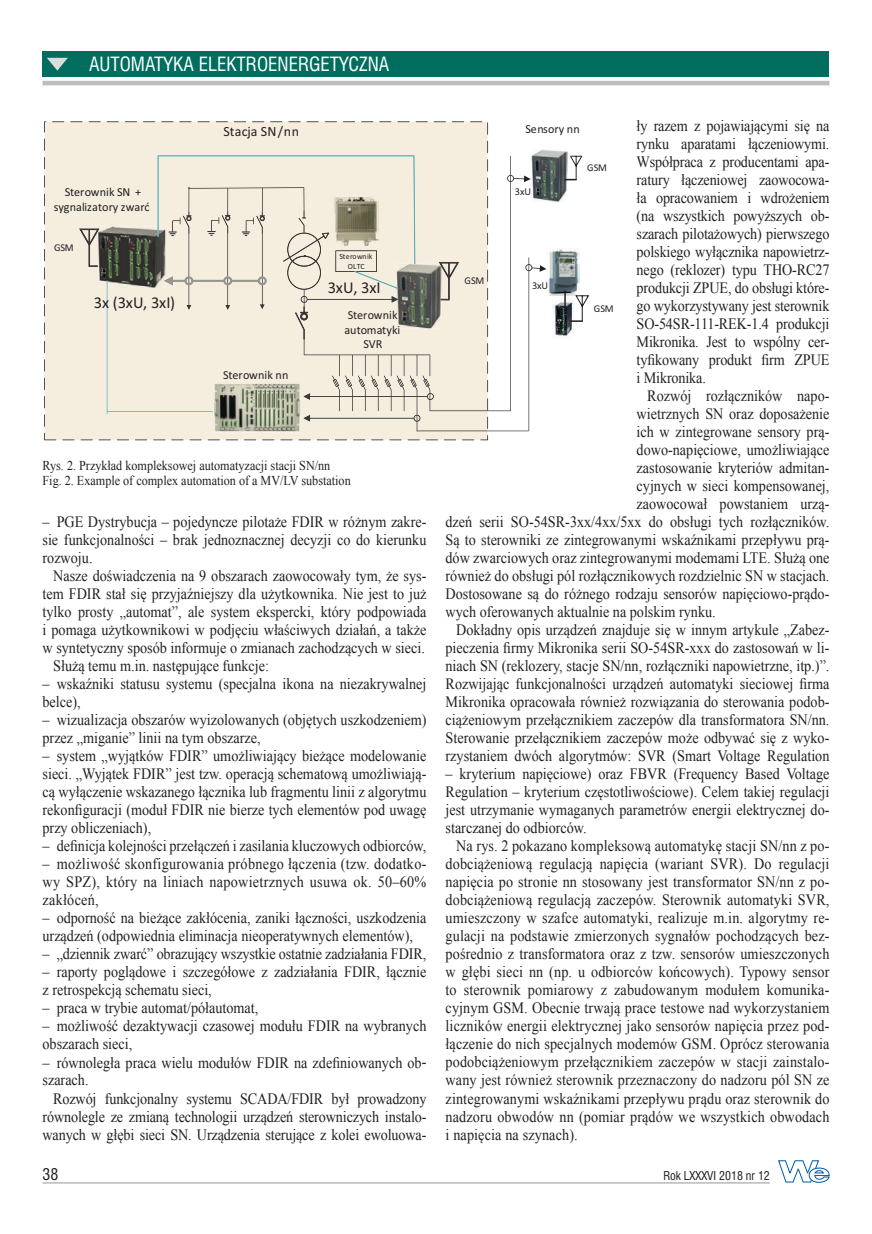
<style>
.page{position:relative;width:872px;height:1234px;background:#fff}
.page>*{position:absolute;margin:0;border:0;box-sizing:border-box;transform-origin:0 0}
.t1{font:18px "Swis 721 Cn PL";color:#fff}
.t2{font:16.5px "Calibri";letter-spacing:-.005em;color:#231f20}
.t3{font:15.75px/18px "Times New Roman";color:#231f20;text-align:justify;scale:.9 1}
.t4{font:15px "Swis 721 Cn PL";color:#231f20}
.t5{font:14.1px "Calibri";letter-spacing:.005em;color:#231f20}
.t6{font:13.5px/15px "Times New Roman";color:#231f20;scale:.9 1}
.t7{font:12.3px/14.7px "Calibri";color:#231f20;text-align:center}
.t8{font:11.25px "Swis 721 Cn PL";color:#231f20}
.t9{font:10.35px "Calibri";letter-spacing:-.01em;color:#231f20}
.t10{font:7.95px/9.8px "Calibri";letter-spacing:.015em;color:#231f20;text-align:center}
</style>
<div class="page">
<svg style="left:778px;top:1160px;width:52px;height:22px"></svg>
<hr style="left:43px;top:1182px;width:727px;height:1px;background:#939598">
<div style="left:43px;top:51px;width:786px;height:26px;background:#006d5f"></div>
<hr style="left:43px;top:81px;width:786px;height:4px;background:#bcbdc0">
<svg style="left:47px;top:58px;width:21px;height:13px"></svg>
<img style="left:533px;top:150px;width:34px;height:51px">
<svg style="left:564px;top:156px;width:18px;height:24px"></svg>
<img style="left:546px;top:248px;width:33px;height:47px">
<img style="left:552px;top:301px;width:22px;height:36px">
<svg style="left:564px;top:290px;width:25px;height:32px"></svg>
<svg style="left:488px;top:155px;width:58px;height:276px"></svg>
<svg style="left:44px;top:121px;width:444px;height:319px;background:#e4dfd0"></svg>
<p class="t1" style="left:89px;top:53px;width:301px">AUTOMATYKA ELEKTROENERGETYCZNA</p>
<p class="t7" style="left:54px;top:185px;width:97px">Sterownik SN + sygnalizatory zwarć</p>
<p class="t9" style="left:54px;top:241px;width:21px">GSM</p>
<p class="t2" style="left:94px;top:292px;width:83px">3x (3xU, 3xI)</p>
<p class="t5" style="left:223px;top:122px;width:77px">Stacja SN/nn</p>
<p class="t7" style="left:223px;top:367px;width:67px">Sterownik nn</p>
<p class="t10" style="left:339px;top:252px;width:35px">Sterownik<br>OLTC</p>
<p class="t2" style="left:328px;top:277px;width:54px">3xU, 3xI</p>
<p class="t7" style="left:344px;top:307px;width:57px">Sterownik automatyki<br>SVR</p>
<p class="t6" style="left:43px;top:457px;width:344px">Rys. 2. Przykład kompleksowej automatyzacji stacji SN/nn<br>Fig. 2. Example of complex automation of a MV/LV substation</p>
<p class="t3" style="left:43px;top:512px;width:428px">– PGE Dystrybucja – pojedyncze pilotaże FDIR w różnym zakre&shy;sie funkcjonalności – brak jednoznacznej decyzji co do kierunku rozwoju.</p>
<p class="t3" style="left:53px;top:566px;width:416px">Nasze doświadczenia na 9 obszarach zaowocowały tym, że sys-</p>
<p class="t3" style="left:43px;top:584px;width:428px">tem FDIR stał się przyjaźniejszy dla użytkownika. Nie jest to już</p>
<p class="t3" style="left:43px;top:602px;width:428px">tylko prosty „automat”, ale system ekspercki, który podpowiada</p>
<p class="t3" style="left:43px;top:620px;width:428px">i pomaga użytkownikowi w podjęciu właściwych działań, a także</p>
<p class="t3" style="left:43px;top:638px;width:426px">w syntetyczny sposób informuje o zmianach zachodzących w sieci.</p>
<p class="t3" style="left:53px;top:656px;width:241px">Służą temu m.in. następujące funkcje:</p>
<p class="t3" style="left:43px;top:674px;width:428px">– wskaźniki statusu systemu (specjalna ikona na niezakrywalnej belce),</p>
<p class="t3" style="left:43px;top:710px;width:428px">– wizualizacja obszarów wyizolowanych (objętych uszkodzeniem) przez „miganie” linii na tym obszarze,</p>
<p class="t3" style="left:43px;top:746px;width:428px">– system „wyjątków FDIR” umożliwiający bieżące modelowanie sieci. „Wyjątek FDIR” jest tzw. operacją schematową umożliwiają&shy;cą wyłączenie wskazanego łącznika lub fragmentu linii z algorytmu rekonfiguracji (moduł FDIR nie bierze tych elementów pod uwagę przy obliczeniach),</p>
<p class="t3" style="left:43px;top:836px;width:428px">– definicja kolejności przełączeń i zasilania kluczowych odbiorców,</p>
<p class="t3" style="left:43px;top:854px;width:428px">– możliwość skonfigurowania próbnego łączenia (tzw. dodatko&shy;wy SPZ), który na liniach napowietrznych usuwa ok. 50–60% zakłóceń,</p>
<p class="t3" style="left:43px;top:908px;width:428px">– odporność na bieżące zakłócenia, zaniki łączności, uszkodzenia urządzeń (odpowiednia eliminacja nieoperatywnych elementów),</p>
<p class="t3" style="left:43px;top:944px;width:428px">– „dziennik zwarć” obrazujący wszystkie ostatnie zadziałania FDIR,</p>
<p class="t3" style="left:43px;top:962px;width:428px">– raporty poglądowe i szczegółowe z zadziałania FDIR, łącznie z retrospekcją schematu sieci,</p>
<p class="t3" style="left:43px;top:998px;width:241px">– praca w trybie automat/półautomat,</p>
<p class="t3" style="left:43px;top:1016px;width:428px">– możliwość dezaktywacji czasowej modułu FDIR na wybranych obszarach sieci,</p>
<p class="t3" style="left:43px;top:1052px;width:428px">– równoległa praca wielu modułów FDIR na zdefiniowanych ob&shy;szarach.</p>
<p class="t3" style="left:43px;top:1088px;width:428px;text-indent:11px">Rozwój funkcjonalny systemu SCADA/FDIR był prowadzony równolegle ze zmianą technologii urządzeń sterowniczych instalo&shy;wanych w głębi sieci SN. Urządzenia sterujące z kolei ewoluowa-</p>
<p class="t3" style="left:636px;top:116px;width:216px">ły razem z pojawiającymi się na rynku aparatami łączeniowymi.<br>Współpraca z producentami apa&shy;ratury łączeniowej zaowocowa&shy;ła opracowaniem i wdrożeniem (na wszystkich powyższych ob&shy;szarach pilotażowych) pierwszego polskiego wyłącznika napowietrz&shy;nego (reklozer) typu THO-RC27 produkcji ZPUE, do obsługi które&shy;go wykorzystywany jest sterownik SO-54SR-111-REK-1.4 produkcji Mikronika. Jest to wspólny cer&shy;tyfikowany produkt firm ZPUE i Mikronika.</p>
<p class="t3" style="left:647px;top:386px;width:204px">Rozwój rozłączników napo-</p>
<p class="t3" style="left:636px;top:404px;width:216px">wietrznych SN oraz doposażenie</p>
<p class="t3" style="left:636px;top:422px;width:216px">ich w zintegrowane sensory prą-</p>
<p class="t3" style="left:636px;top:440px;width:216px">dowo-napięciowe, umożliwiające</p>
<p class="t3" style="left:636px;top:458px;width:216px">zastosowanie kryteriów admitan-</p>
<p class="t3" style="left:636px;top:476px;width:216px">cyjnych w sieci kompensowanej,</p>
<p class="t3" style="left:636px;top:494px;width:216px">zaowocował powstaniem urzą-</p>
<p class="t3" style="left:445px;top:512px;width:428px">dzeń serii SO-54SR-3xx/4xx/5xx do obsługi tych rozłączników.</p>
<p class="t3" style="left:445px;top:530px;width:428px">Są to sterowniki ze zintegrowanymi wskaźnikami przepływu prą-</p>
<p class="t3" style="left:445px;top:548px;width:428px">dów zwarciowych oraz zintegrowanymi modemami LTE. Służą one</p>
<p class="t3" style="left:445px;top:566px;width:428px">również do obsługi pól rozłącznikowych rozdzielnic SN w stacjach.</p>
<p class="t3" style="left:445px;top:584px;width:428px">Dostosowane są do różnego rodzaju sensorów napięciowo-prądo-</p>
<p class="t3" style="left:445px;top:602px;width:302px">wych oferowanych aktualnie na polskim rynku.</p>
<p class="t3" style="left:456px;top:620px;width:416px">Dokładny opis urządzeń znajduje się w innym artykule „Zabez-</p>
<p class="t3" style="left:445px;top:638px;width:428px">pieczenia firmy Mikronika serii SO-54SR-xxx do zastosowań w li-</p>
<p class="t3" style="left:445px;top:656px;width:428px">niach SN (reklozery, stacje SN/nn, rozłączniki napowietrzne, itp.)”.</p>
<p class="t3" style="left:445px;top:674px;width:428px">Rozwijając funkcjonalności urządzeń automatyki sieciowej firma</p>
<p class="t3" style="left:445px;top:692px;width:428px">Mikronika opracowała również rozwiązania do sterowania podob-</p>
<p class="t3" style="left:445px;top:710px;width:428px">ciążeniowym przełącznikiem zaczepów dla transformatora SN/nn.</p>
<p class="t3" style="left:445px;top:728px;width:428px">Sterowanie przełącznikiem zaczepów może odbywać się z wyko-</p>
<p class="t3" style="left:445px;top:746px;width:428px">rzystaniem dwóch algorytmów: SVR (Smart Voltage Regulation</p>
<p class="t3" style="left:445px;top:764px;width:428px">– kryterium napięciowe) oraz FBVR (Frequency Based Voltage Regulation – kryterium częstotliwościowe). Celem takiej regulacji jest utrzymanie wymaganych parametrów energii elektrycznej do&shy;starczanej do odbiorców.</p>
<p class="t3" style="left:445px;top:836px;width:428px;text-indent:11px">Na rys. 2 pokazano kompleksową automatykę stacji SN/nn z po&shy;dobciążeniową regulacją napięcia (wariant SVR). Do regulacji napięcia po stronie nn stosowany jest transformator SN/nn z po&shy;dobciążeniową regulacją zaczepów. Sterownik automatyki SVR, umieszczony w szafce automatyki, realizuje m.in. algorytmy re&shy;gulacji na podstawie zmierzonych sygnałów pochodzących bez&shy;pośrednio z transformatora oraz z tzw. sensorów umieszczonych w głębi sieci nn (np. u odbiorców końcowych). Typowy sensor to sterownik pomiarowy z zabudowanym modułem komunika&shy;cyjnym GSM. Obecnie trwają prace testowe nad wykorzystaniem liczników energii elektrycznej jako sensorów napięcia przez pod&shy;łączenie do nich specjalnych modemów GSM. Oprócz sterowania podobciążeniowym przełącznikiem zaczepów w stacji zainstalo&shy;wany jest również sterownik przeznaczony do nadzoru pól SN ze zintegrowanymi wskaźnikami przepływu prądu oraz sterownik do nadzoru obwodów nn (pomiar prądów we wszystkich obwodach i napięcia na szynach).</p>
<p class="t7" style="left:525px;top:121px;width:56px">Sensory nn</p>
<p class="t9" style="left:587px;top:161px;width:21px">GSM</p>
<p class="t9" style="left:515px;top:184px;width:18px">3xU</p>
<p class="t9" style="left:464px;top:274px;width:21px">GSM</p>
<p class="t9" style="left:532px;top:278px;width:18px">3xU</p>
<p class="t9" style="left:594px;top:301px;width:21px">GSM</p>
<p class="t4" style="left:43px;top:1164px;width:17px">38</p>
<p class="t8" style="left:663px;top:1168px;width:108px">Rok LXXXVI 2018 nr 12</p>
</div>
